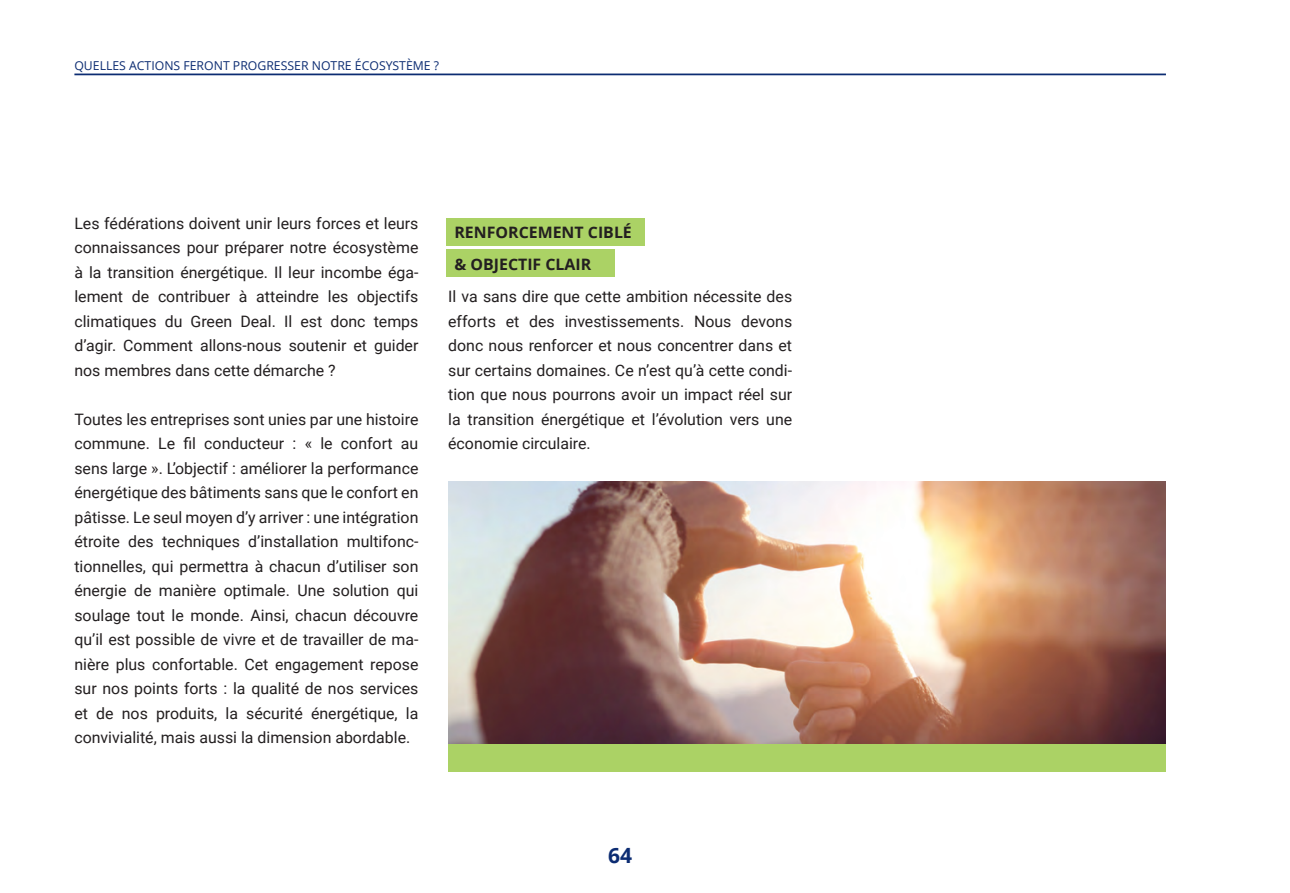
<style>
.page{position:relative;width:1290px;height:893px;background:#fff}
.page>*{position:absolute;margin:0;border:0;box-sizing:border-box;transform-origin:0 0}
.t1{font:700 21px "Open Sans";color:#0c2c72}
.lopende_tekst{font:15.75px/24.5px "Roboto";color:#231f20;text-align:justify}
.Callout{font:700 15.75px "Open Sans";color:#231f20}
.t2{font:12.25px "Open Sans";color:#0c2c72}
</style>
<div class="page">
<hr style="left:74px;top:74px;width:1092px;height:1px;background:#0c2c72">
<img style="left:448px;top:481px;width:718px;height:263px">
<div style="left:446px;top:249px;width:169px;height:28px;background:#abd265"></div>
<div style="left:446px;top:218px;width:199px;height:28px;background:#abd265"></div>
<div style="left:448px;top:744px;width:718px;height:27px;background:#abd265"></div>
<p class="t2" style="left:74px;top:57px;width:366px">QUELLES ACTIONS FERONT PROGRESSER NOTRE ÉCOSYSTÈME ?</p>
<p class="lopende_tekst" style="left:74px;top:210px;width:345px">Les fédérations doivent unir leurs forces et leurs connaissances pour préparer notre écosystème à la transition énergétique. Il leur incombe éga&shy;lement de contribuer à atteindre les objectifs climatiques du Green Deal. Il est donc temps d’agir. Comment allons-nous soutenir et guider nos membres dans cette démarche ?</p>
<p class="lopende_tekst" style="left:74px;top:406px;width:346px">Toutes les entreprises sont unies par une histoire commune. Le fil conducteur : « le confort au sens large ». L’objectif : améliorer la performance énergétique des bâtiments sans que le confort en pâtisse. Le seul moyen d’y arriver : une intégration étroite des techniques d’installation multifonc&shy;tionnelles, qui permettra à chacun d’utiliser son énergie de manière optimale. Une solution qui soulage tout le monde. Ainsi, chacun découvre qu’il est possible de vivre et de travailler de ma&shy;nière plus confortable. Cet engagement repose sur nos points forts : la qualité de nos services et de nos produits, la sécurité énergétique, la convivialité, mais aussi la dimension abordable.</p>
<p class="Callout" style="left:454px;top:221px;width:179px">RENFORCEMENT CIBLÉ</p>
<p class="Callout" style="left:454px;top:253px;width:138px">&amp; OBJECTIF CLAIR</p>
<p class="lopende_tekst" style="left:448px;top:284px;width:346px">Il va sans dire que cette ambition nécessite des efforts et des investissements. Nous devons donc nous renforcer et nous concentrer dans et sur certains domaines. Ce n’est qu’à cette condi&shy;tion que nous pourrons avoir un impact réel sur la transition énergétique et l’évolution vers une économie circulaire.</p>
<h1 class="t1" style="left:608px;top:841px;width:25px">64</h1>
</div>
